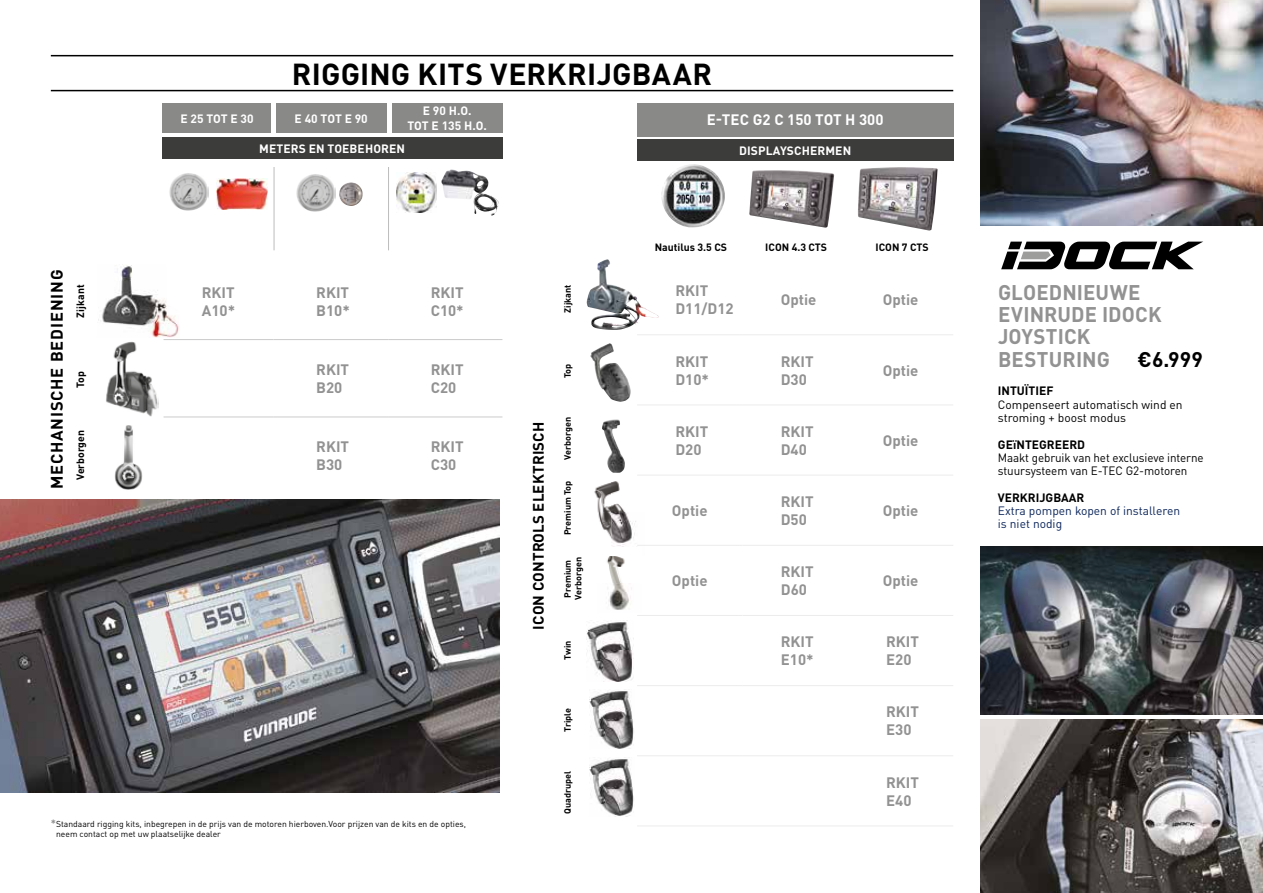
<style>
.page{position:relative;width:1263px;height:893px;background:#fff}
.page>*{position:absolute;margin:0;border:0;box-sizing:border-box;transform-origin:0 0}
.t1{font:700 30px "DIN Pro";letter-spacing:.01em;color:#000}
.t2{font:700 21px/22.2px "DIN Pro";letter-spacing:.005em;color:#929292}
.t3{font:700 21px "DIN Pro";color:#000}
.t4{font:700 16.5px "DIN Pro";letter-spacing:.05em;color:#000}
.t5{font:700 15px/18px "DIN Pro";color:#929292}
.t6{font:700 15px "DIN Pro";letter-spacing:.01em;color:#000}
.t7{font:700 15px "DIN Pro";color:#fff}
.t8{font:12px/13.2px "DIN Pro";letter-spacing:-.005em;color:#000}
.t9{font:700 12px/14.4px "DIN Pro";letter-spacing:.01em;color:#fff;text-align:center}
.t10{font:12px/13.2px "DIN Pro";color:#0b2559}
.t11{font:700 12px "DIN Pro";color:#000}
.t12{font:700 10.5px "DIN Pro";color:#000}
.t13{font:700 9px/10.8px "DIN Pro";color:#000}
.t14{font:8.55px/10.2px "DIN Pro";color:#000}
.s1{font-weight:700;font-size:10.5px;color:#929292}
</style>
<div class="page">
<img style="left:0;top:499px;width:499px;height:293px">
<img style="left:980px;top:0;width:283px;height:226px">
<img style="left:980px;top:547px;width:283px;height:167px">
<img style="left:980px;top:720px;width:283px;height:173px">
<img style="left:589px;top:759px;width:45px;height:58px">
<img style="left:589px;top:691px;width:45px;height:58px">
<img style="left:586px;top:621px;width:48px;height:60px">
<img style="left:607px;top:556px;width:25px;height:54px">
<img style="left:594px;top:481px;width:42px;height:66px">
<img style="left:602px;top:419px;width:23px;height:54px">
<img style="left:590px;top:343px;width:41px;height:59px">
<img style="left:587px;top:259px;width:48px;height:71px">
<img style="left:98px;top:265px;width:81px;height:73px">
<img style="left:106px;top:342px;width:52px;height:74px">
<img style="left:114px;top:425px;width:29px;height:65px">
<img style="left:217px;top:179px;width:50px;height:30px">
<img style="left:441px;top:170px;width:58px;height:46px">
<img style="left:169px;top:173px;width:39px;height:38px">
<img style="left:396px;top:173px;width:40px;height:39px">
<img style="left:296px;top:174px;width:39px;height:38px">
<img style="left:339px;top:182px;width:24px;height:24px;border-radius:12px">
<hr style="left:388px;top:167px;width:1px;height:83px;background:#bcbcbc">
<hr style="left:274px;top:167px;width:1px;height:83px;background:#bcbcbc">
<img style="left:661px;top:164px;width:64px;height:63px">
<img style="left:749px;top:170px;width:85px;height:58px">
<img style="left:858px;top:167px;width:80px;height:64px">
<hr style="left:51px;top:55px;width:902px;height:1px;background:#000">
<hr style="left:51px;top:90px;width:902px;height:1px;background:#000">
<div style="left:163px;top:103px;width:108px;height:30px;background:#898988"></div>
<div style="left:276px;top:103px;width:110px;height:30px;background:#898988"></div>
<div style="left:392px;top:103px;width:110px;height:30px;background:#898988"></div>
<div style="left:162px;top:137px;width:340px;height:22px;background:#3c3c3b"></div>
<div style="left:637px;top:103px;width:316px;height:33px;background:#898988"></div>
<div style="left:637px;top:139px;width:316px;height:22px;background:#3c3c3b"></div>
<hr style="left:164px;top:339px;width:110px;height:1px;background:#cbcbcb">
<hr style="left:274px;top:339px;width:114px;height:1px;background:#cbcbcb">
<hr style="left:388px;top:339px;width:114px;height:1px;background:#cbcbcb">
<hr style="left:164px;top:417px;width:110px;height:1px;background:#cbcbcb">
<hr style="left:274px;top:417px;width:114px;height:1px;background:#cbcbcb">
<hr style="left:388px;top:417px;width:114px;height:1px;background:#cbcbcb">
<hr style="left:637px;top:334px;width:105px;height:1px;background:#ececec">
<hr style="left:742px;top:334px;width:106px;height:1px;background:#ececec">
<hr style="left:848px;top:334px;width:105px;height:1px;background:#ececec">
<hr style="left:637px;top:405px;width:105px;height:1px;background:#ececec">
<hr style="left:742px;top:405px;width:106px;height:1px;background:#ececec">
<hr style="left:848px;top:405px;width:105px;height:1px;background:#ececec">
<hr style="left:637px;top:475px;width:105px;height:1px;background:#ececec">
<hr style="left:742px;top:475px;width:106px;height:1px;background:#ececec">
<hr style="left:848px;top:475px;width:105px;height:1px;background:#ececec">
<hr style="left:637px;top:545px;width:105px;height:1px;background:#ececec">
<hr style="left:742px;top:545px;width:106px;height:1px;background:#ececec">
<hr style="left:848px;top:545px;width:105px;height:1px;background:#ececec">
<hr style="left:637px;top:615px;width:105px;height:1px;background:#ececec">
<hr style="left:742px;top:615px;width:106px;height:1px;background:#ececec">
<hr style="left:848px;top:615px;width:105px;height:1px;background:#ececec">
<hr style="left:637px;top:685px;width:105px;height:1px;background:#ececec">
<hr style="left:742px;top:685px;width:106px;height:1px;background:#ececec">
<hr style="left:848px;top:685px;width:105px;height:1px;background:#ececec">
<hr style="left:637px;top:755px;width:105px;height:1px;background:#ececec">
<hr style="left:637px;top:825px;width:105px;height:1px;background:#ececec">
<hr style="left:742px;top:755px;width:106px;height:1px;background:#ececec">
<hr style="left:742px;top:825px;width:106px;height:1px;background:#ececec">
<hr style="left:848px;top:755px;width:105px;height:1px;background:#ececec">
<hr style="left:848px;top:825px;width:105px;height:1px;background:#ececec">
<svg style="left:1001px;top:242px;width:202px;height:27px"></svg>
<h1 class="t1" style="left:292px;top:50px;width:422px">RIGGING KITS VERKRIJGBAAR</h1>
<p class="t9" style="left:180px;top:110px;width:75px">E 25 TOT E 30</p>
<p class="t9" style="left:295px;top:110px;width:75px">E 40 TOT E 90</p>
<p class="t9" style="left:407px;top:103px;width:81px">E 90 H.O.<br>TOT E 135 H.O.</p>
<p class="t9" style="left:259px;top:140px;width:147px">METERS EN TOEBEHOREN</p>
<p class="t4" style="left:44px;top:489px;width:221px;rotate:-90deg">MECHANISCHE BEDIENING</p>
<p class="t12" style="left:72px;top:318px;width:36px;rotate:-90deg">Zijkant</p>
<p class="t12" style="left:72px;top:388px;width:19px;rotate:-90deg">Top</p>
<p class="t12" style="left:72px;top:480px;width:51px;rotate:-90deg">Verborgen</p>
<p class="t5" style="left:202px;top:282px;width:35px">RKIT<br>A10*</p>
<p class="t5" style="left:316px;top:282px;width:35px">RKIT<br>B10*</p>
<p class="t5" style="left:431px;top:282px;width:35px">RKIT<br>C10*</p>
<p class="t5" style="left:316px;top:360px;width:34px">RKIT<br>B20</p>
<p class="t5" style="left:431px;top:360px;width:34px">RKIT<br>C20</p>
<p class="t5" style="left:316px;top:437px;width:34px">RKIT<br>B30</p>
<p class="t5" style="left:431px;top:437px;width:34px">RKIT<br>C30</p>
<p class="t14" style="left:56px;top:818px;width:411px;text-indent:-5px"><span class="s1">*</span> Standaard rigging kits, inbegrepen in de prijs van de motoren hierboven.Voor prijzen van de kits en de opties, neem contact op met uw plaatselijke dealer</p>
<p class="t13" style="left:562px;top:313px;width:29px;rotate:-90deg">Zijkant</p>
<p class="t6" style="left:527px;top:629px;width:209px;rotate:-90deg">ICON CONTROLS ELEKTRISCH</p>
<p class="t13" style="left:562px;top:378px;width:16px;rotate:-90deg">Top</p>
<p class="t13" style="left:562px;top:460px;width:44px;rotate:-90deg">Verborgen</p>
<p class="t13" style="left:562px;top:535px;width:56px;rotate:-90deg">Premium Top</p>
<p class="t13" style="left:562px;top:600px;width:44px;rotate:-90deg">Premium<br>Verborgen</p>
<p class="t13" style="left:562px;top:660px;width:21px;rotate:-90deg">Twin</p>
<p class="t13" style="left:562px;top:732px;width:26px;rotate:-90deg">Triple</p>
<p class="t13" style="left:562px;top:814px;width:44px;rotate:-90deg">Quadrupel</p>
<p class="t7" style="left:707px;top:108px;width:178px">E-TEC G2 C 150 TOT H 300</p>
<p class="t9" style="left:739px;top:142px;width:114px">DISPLAYSCHERMEN</p>
<p class="t12" style="left:655px;top:239px;width:74px">Nautilus 3.5 CS</p>
<p class="t12" style="left:765px;top:239px;width:63px">ICON 4.3 CTS</p>
<p class="t12" style="left:875px;top:239px;width:55px">ICON 7 CTS</p>
<p class="t5" style="left:675px;top:281px;width:60px">RKIT<br>D11/D12</p>
<p class="t5" style="left:781px;top:290px;width:37px">Optie</p>
<p class="t5" style="left:883px;top:290px;width:37px">Optie</p>
<p class="t5" style="left:675px;top:351px;width:35px">RKIT<br>D10*</p>
<p class="t5" style="left:781px;top:351px;width:34px">RKIT<br>D30</p>
<p class="t5" style="left:883px;top:360px;width:37px">Optie</p>
<p class="t5" style="left:675px;top:421px;width:34px">RKIT<br>D20</p>
<p class="t5" style="left:781px;top:421px;width:34px">RKIT<br>D40</p>
<p class="t5" style="left:883px;top:430px;width:37px">Optie</p>
<p class="t5" style="left:672px;top:501px;width:37px">Optie</p>
<p class="t5" style="left:781px;top:492px;width:34px">RKIT<br>D50</p>
<p class="t5" style="left:883px;top:501px;width:37px">Optie</p>
<p class="t5" style="left:672px;top:571px;width:37px">Optie</p>
<p class="t5" style="left:781px;top:562px;width:34px">RKIT<br>D60</p>
<p class="t5" style="left:883px;top:571px;width:37px">Optie</p>
<p class="t5" style="left:781px;top:632px;width:34px">RKIT<br>E10*</p>
<p class="t5" style="left:886px;top:632px;width:34px">RKIT<br>E20</p>
<p class="t5" style="left:886px;top:702px;width:34px">RKIT<br>E30</p>
<p class="t5" style="left:886px;top:772px;width:34px">RKIT<br>E40</p>
<h2 class="t2" style="left:998px;top:280px;width:165px">GLOEDNIEUWE<br>EVINRUDE IDOCK<br>JOYSTICK<br>BESTURING</h2>
<h2 class="t3" style="left:1137px;top:343px;width:67px">€6.999</h2>
<p class="t11" style="left:998px;top:382px;width:57px">INTUÏTIEF</p>
<p class="t8" style="left:998px;top:397px;width:186px">Compenseert automatisch wind en stroming + boost modus</p>
<p class="t11" style="left:998px;top:435px;width:89px">GEïNTEGREERD</p>
<p class="t8" style="left:998px;top:450px;width:207px">Maakt gebruik van het exclusieve interne stuursysteem van E-TEC G2-motoren</p>
<p class="t11" style="left:998px;top:488px;width:88px">VERKRIJGBAAR</p>
<p class="t10" style="left:998px;top:503px;width:184px">Extra pompen kopen of installeren is niet nodig</p>
</div>
